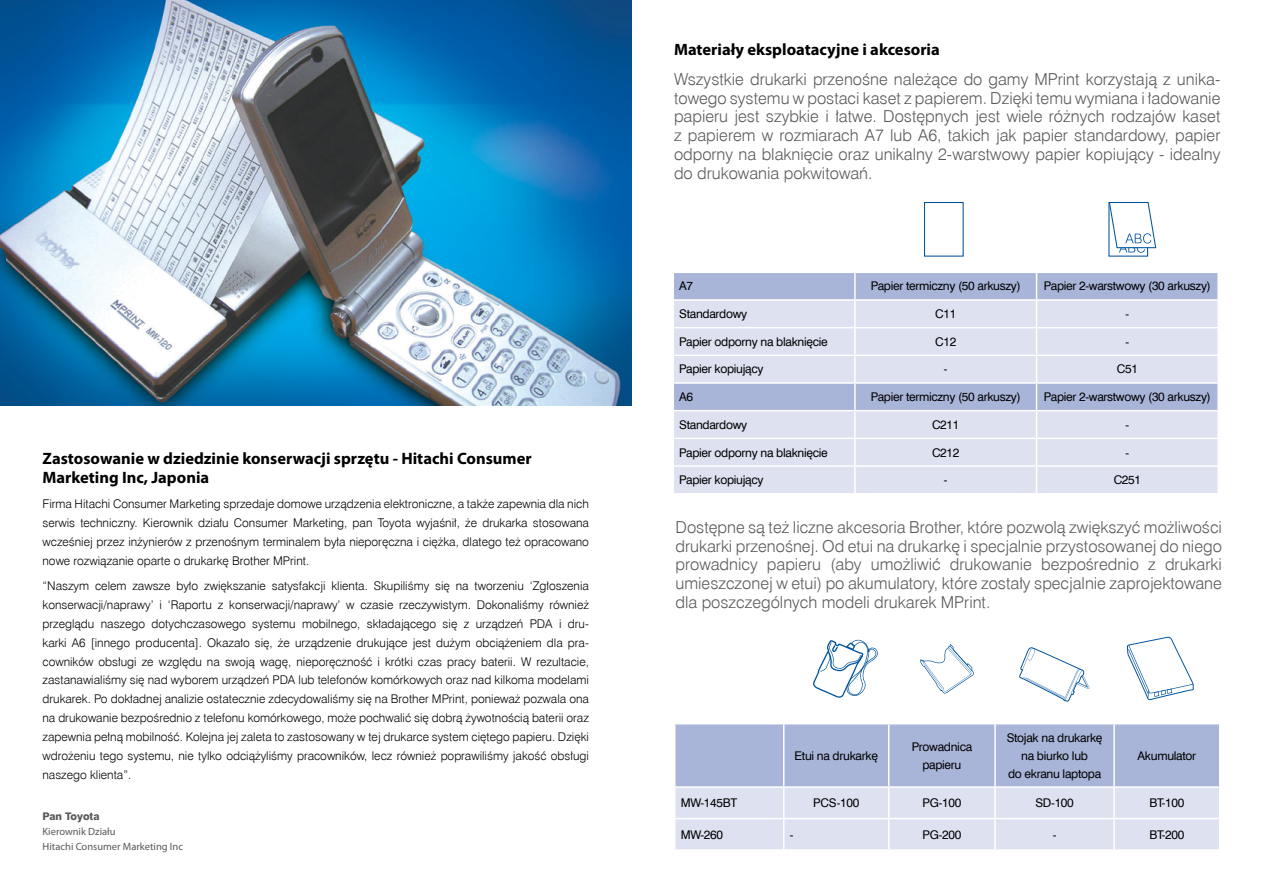
<style>
.page{position:relative;width:1263px;height:893px;background:#fff}
.page>*{position:absolute;margin:0;border:0;box-sizing:border-box;transform-origin:0 0}
.t1{font:16.5px/18.9px "Swis 721 Lt EU";color:#58595b;text-align:justify}
.t2{font:700 16.5px/18.9px "Myriad Pro";color:#000}
.t3{font:12px/18.9px "Swis 721 Lt EU";color:#000;text-align:justify}
.t4{font:12px/18px "Swis 721 EU Normal";letter-spacing:-.025em;color:#000;text-align:center}
.t5{font:10.5px/14.7px "Myriad Pro";color:#58595b}
.t6{font:10.5px "Swis 721 Hv EU";color:#58595b}
</style>
<div class="page">
<svg style="left:675px;top:724px;width:544px;height:125px;background:#c3cbe4"></svg>
<hr style="left:783px;top:788px;width:1px;height:30px;background:#fff">
<hr style="left:888px;top:788px;width:1px;height:30px;background:#fff">
<hr style="left:994px;top:788px;width:2px;height:30px;background:#fff">
<hr style="left:1113px;top:788px;width:2px;height:30px;background:#fff">
<hr style="left:783px;top:819px;width:1px;height:30px;background:#fff">
<hr style="left:888px;top:819px;width:1px;height:30px;background:#fff">
<hr style="left:994px;top:819px;width:2px;height:30px;background:#fff">
<hr style="left:1113px;top:819px;width:2px;height:30px;background:#fff">
<hr style="left:1113px;top:724px;width:2px;height:62px;background:#fff">
<hr style="left:674px;top:786px;width:110px;height:2px;background:#fff">
<hr style="left:784px;top:786px;width:105px;height:2px;background:#fff">
<hr style="left:889px;top:786px;width:106px;height:2px;background:#fff">
<hr style="left:995px;top:786px;width:119px;height:2px;background:#fff">
<hr style="left:1114px;top:786px;width:106px;height:2px;background:#fff">
<hr style="left:674px;top:818px;width:110px;height:1px;background:#fff">
<hr style="left:784px;top:818px;width:105px;height:1px;background:#fff">
<hr style="left:889px;top:818px;width:106px;height:1px;background:#fff">
<hr style="left:995px;top:818px;width:119px;height:1px;background:#fff">
<hr style="left:1114px;top:818px;width:106px;height:1px;background:#fff">
<hr style="left:783px;top:724px;width:1px;height:62px;background:#fff">
<hr style="left:888px;top:724px;width:1px;height:62px;background:#fff">
<hr style="left:994px;top:724px;width:2px;height:62px;background:#fff">
<img style="left:0;top:0;width:631px;height:405px">
<div style="left:674px;top:273px;width:543px;height:26px;background:#a9b5d8"></div>
<svg style="left:674px;top:301px;width:543px;height:192px;background:#d6dbec"></svg>
<hr style="left:854px;top:301px;width:2px;height:26px;background:#fff">
<hr style="left:854px;top:328px;width:2px;height:27px;background:#fff">
<hr style="left:854px;top:356px;width:2px;height:26px;background:#fff">
<hr style="left:854px;top:411px;width:2px;height:27px;background:#fff">
<hr style="left:854px;top:439px;width:2px;height:26px;background:#fff">
<hr style="left:854px;top:467px;width:2px;height:26px;background:#fff">
<hr style="left:672px;top:382px;width:183px;height:2px;background:#fff">
<hr style="left:1036px;top:438px;width:183px;height:1px;background:#fff">
<hr style="left:1036px;top:465px;width:183px;height:2px;background:#fff">
<hr style="left:672px;top:327px;width:183px;height:1px;background:#fff">
<hr style="left:855px;top:327px;width:181px;height:1px;background:#fff">
<hr style="left:1036px;top:327px;width:183px;height:1px;background:#fff">
<hr style="left:672px;top:355px;width:183px;height:1px;background:#fff">
<hr style="left:855px;top:355px;width:181px;height:1px;background:#fff">
<hr style="left:1036px;top:355px;width:183px;height:1px;background:#fff">
<hr style="left:672px;top:410px;width:183px;height:1px;background:#fff">
<hr style="left:855px;top:410px;width:181px;height:1px;background:#fff">
<hr style="left:1036px;top:410px;width:183px;height:1px;background:#fff">
<hr style="left:672px;top:438px;width:183px;height:1px;background:#fff">
<hr style="left:855px;top:438px;width:181px;height:1px;background:#fff">
<hr style="left:672px;top:465px;width:183px;height:2px;background:#fff">
<hr style="left:855px;top:465px;width:181px;height:2px;background:#fff">
<hr style="left:854px;top:273px;width:2px;height:26px;background:#fff">
<hr style="left:855px;top:382px;width:181px;height:2px;background:#fff">
<hr style="left:854px;top:384px;width:2px;height:26px;background:#fff">
<hr style="left:1036px;top:382px;width:183px;height:2px;background:#fff">
<svg style="left:1036px;top:273px;width:1px;height:220px"></svg>
<div style="left:1108px;top:202px;width:40px;height:55px;background:linear-gradient(to right,#fff,#fff)"></div>
<svg style="left:1108px;top:202px;width:49px;height:51px"></svg>
<div style="left:924px;top:202px;width:40px;height:55px;background:#fff;border:1px solid #00529c"></div>
<svg style="left:813px;top:640px;width:65px;height:58px"></svg>
<svg style="left:920px;top:644px;width:54px;height:50px"></svg>
<svg style="left:1019px;top:647px;width:70px;height:55px"></svg>
<svg style="left:1127px;top:637px;width:67px;height:63px"></svg>
<h1 class="t2" style="left:43px;top:448px;width:491px">Zastosowanie w dziedzinie konserwacji sprzętu - Hitachi Consumer<br>Marketing Inc, Japonia</h1>
<p class="t3" style="left:43px;top:494px;width:548px">Firma Hitachi Consumer Marketing sprzedaje domowe urządzenia elektroniczne, a także zapewnia dla nich serwis techniczny. Kierownik działu Consumer Marketing, pan Toyota wyjaśnił, że drukarka stosowana wcześniej przez inżynierów z przenośnym terminalem była nieporęczna i ciężka, dlatego też opracowano nowe rozwiązanie oparte o drukarkę Brother MPrint.</p>
<p class="t3" style="left:43px;top:576px;width:548px">“Naszym celem zawsze było zwiększanie satysfakcji klienta. Skupiliśmy się na tworzeniu ‘Zgłoszenia konserwacji/naprawy’ i ‘Raportu z konserwacji/naprawy’ w czasie rzeczywistym. Dokonaliśmy również przeglądu naszego dotychczasowego systemu mobilnego, składającego się z urządzeń PDA i dru&shy;karki A6 [innego producenta]. Okazało się, że urządzenie drukujące jest dużym obciążeniem dla pra&shy;cowników obsługi ze względu na swoją wagę, nieporęczność i krótki czas pracy baterii. W rezultacie, zastanawialiśmy się nad wyborem urządzeń PDA lub telefonów komórkowych oraz nad kilkoma modelami drukarek. Po dokładnej analizie ostatecznie zdecydowaliśmy się na Brother MPrint, ponieważ pozwala ona na drukowanie bezpośrednio z telefonu komórkowego, może pochwalić się dobrą żywotnością baterii oraz zapewnia pełną mobilność. Kolejna jej zaleta to zastosowany w tej drukarce system ciętego papieru. Dzięki wdrożeniu tego systemu, nie tylko odciążyliśmy pracowników, lecz również poprawiliśmy jakość obsługi naszego klienta”.</p>
<p class="t6" style="left:43px;top:810px;width:58px">Pan Toyota</p>
<p class="t5" style="left:43px;top:824px;width:142px">Kierownik Działu<br>Hitachi Consumer Marketing Inc</p>
<h1 class="t2" style="left:674px;top:39px;width:267px">Materiały eksploatacyjne i akcesoria</h1>
<p class="t1" style="left:674px;top:70px;width:548px">Wszystkie drukarki przenośne należące do gamy MPrint korzystają z unika&shy;towego systemu w postaci kaset z papierem. Dzięki temu wymiana i ładowanie papieru jest szybkie i łatwe. Dostępnych jest wiele różnych rodzajów kaset z papierem w rozmiarach A7 lub A6, takich jak papier standardowy, papier odporny na blaknięcie oraz unikalny 2-warstwowy papier kopiujący - idealny do drukowania pokwitowań.</p>
<p class="t4" style="left:679px;top:278px;width:15px">A7</p>
<p class="t4" style="left:871px;top:278px;width:151px">Papier termiczny (50 arkuszy)</p>
<p class="t4" style="left:1044px;top:278px;width:168px">Papier 2-warstwowy (30 arkuszy)</p>
<p class="t4" style="left:679px;top:305px;width:70px">Standardowy</p>
<p class="t4" style="left:935px;top:305px;width:23px">C11</p>
<p class="t4" style="left:1125px;top:305px;width:4px">-</p>
<p class="t4" style="left:679px;top:333px;width:150px">Papier odporny na blaknięcie</p>
<p class="t4" style="left:935px;top:333px;width:23px">C12</p>
<p class="t4" style="left:1125px;top:333px;width:4px">-</p>
<p class="t4" style="left:679px;top:361px;width:86px">Papier kopiujący</p>
<p class="t4" style="left:944px;top:361px;width:4px">-</p>
<p class="t4" style="left:1117px;top:361px;width:23px">C51</p>
<p class="t4" style="left:679px;top:388px;width:15px">A6</p>
<p class="t4" style="left:871px;top:388px;width:151px">Papier termiczny (50 arkuszy)</p>
<p class="t4" style="left:1044px;top:388px;width:168px">Papier 2-warstwowy (30 arkuszy)</p>
<p class="t4" style="left:679px;top:416px;width:70px">Standardowy</p>
<p class="t4" style="left:932px;top:416px;width:29px">C211</p>
<p class="t4" style="left:1125px;top:416px;width:4px">-</p>
<p class="t4" style="left:679px;top:444px;width:150px">Papier odporny na blaknięcie</p>
<p class="t4" style="left:932px;top:444px;width:29px">C212</p>
<p class="t4" style="left:1125px;top:444px;width:4px">-</p>
<p class="t4" style="left:679px;top:471px;width:86px">Papier kopiujący</p>
<p class="t4" style="left:944px;top:471px;width:4px">-</p>
<p class="t4" style="left:1114px;top:471px;width:29px">C251</p>
<p class="t1" style="left:675px;top:518px;width:548px">Dostępne są też liczne akcesoria Brother, które pozwolą zwiększyć możliwości drukarki przenośnej. Od etui na drukarkę i specjalnie przystosowanej do niego prowadnicy papieru (aby umożliwić drukowanie bezpośrednio z drukarki umieszczonej w etui) po akumulatory, które zostały specjalnie zaprojektowane dla poszczególnych modeli drukarek MPrint.</p>
<p class="t4" style="left:794px;top:747px;width:85px">Etui na drukarkę</p>
<p class="t4" style="left:912px;top:738px;width:62px">Prowadnica papieru</p>
<p class="t4" style="left:1007px;top:729px;width:97px">Stojak na drukarkę na biurko lub<br>do ekranu laptopa</p>
<p class="t4" style="left:1137px;top:747px;width:60px">Akumulator</p>
<p class="t4" style="left:681px;top:794px;width:58px">MW-145BT</p>
<p class="t4" style="left:813px;top:794px;width:48px">PCS-100</p>
<p class="t4" style="left:922px;top:794px;width:40px">PG-100</p>
<p class="t4" style="left:1035px;top:794px;width:40px">SD-100</p>
<p class="t4" style="left:1149px;top:794px;width:37px">BT-100</p>
<p class="t4" style="left:681px;top:826px;width:44px">MW-260</p>
<p class="t4" style="left:790px;top:826px;width:4px">-</p>
<p class="t4" style="left:922px;top:826px;width:40px">PG-200</p>
<p class="t4" style="left:1053px;top:826px;width:4px">-</p>
<p class="t4" style="left:1149px;top:826px;width:37px">BT-200</p>
</div>
